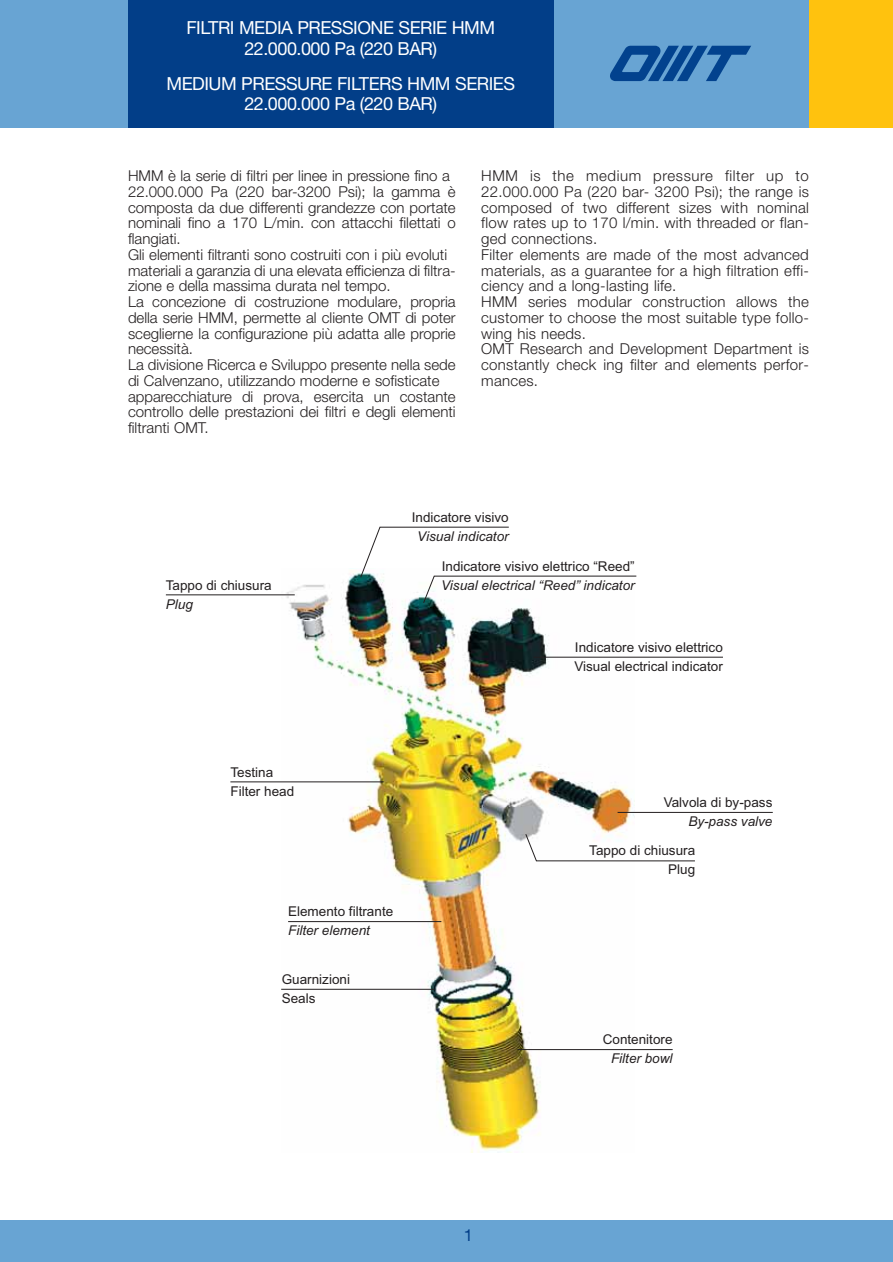
<style>
.page{position:relative;width:893px;height:1262px;background:#fff}
.page>*{position:absolute;margin:0;border:0;box-sizing:border-box;transform-origin:0 0}
.t1{font:18px/20.2px "Helvetica Neue";letter-spacing:-.03em;color:#fff;text-align:center}
.t2{font:16.5px "Helvetica Neue";color:#023e88}
.t3{font:300 15px/15.8px "Helvetica Neue";color:#231f20}
.t4{font:13.5px/19px "Arial";color:#231f20}
.t5{font:italic 13.5px "Arial";color:#231f20}
</style>
<div class="page">
<div style="left:0;top:0;width:892px;height:128px;background:#68a4d3"></div>
<svg style="left:610px;top:46px;width:141px;height:35px"></svg>
<div style="left:128px;top:0;width:425px;height:128px;background:#023e88"></div>
<div style="left:808px;top:0;width:84px;height:128px;background:#ffc20e"></div>
<div style="left:0;top:1221px;width:892px;height:41px;background:#68a4d3"></div>
<img style="left:281px;top:570px;width:353px;height:582px">
<hr style="left:166px;top:594px;width:128px;height:1px;background:#231f20">
<svg style="left:359px;top:526px;width:277px;height:78px"></svg>
<hr style="left:533px;top:657px;width:189px;height:1px;background:#231f20">
<hr style="left:617px;top:812px;width:155px;height:1px;background:#231f20">
<hr style="left:281px;top:989px;width:153px;height:1px;background:#231f20">
<hr style="left:288px;top:921px;width:153px;height:1px;background:#231f20">
<hr style="left:517px;top:1049px;width:155px;height:1px;background:#231f20">
<svg style="left:524px;top:833px;width:171px;height:29px"></svg>
<hr style="left:230px;top:781px;width:153px;height:1px;background:#231f20">
<p class="t1" style="left:186px;top:20px;width:310px">FILTRI MEDIA PRESSIONE SERIE HMM<br>22.000.000 Pa (220 BAR)</p>
<p class="t1" style="left:166px;top:75px;width:350px">MEDIUM PRESSURE FILTERS HMM SERIES<br>22.000.000 Pa (220 BAR)</p>
<p class="t3" style="left:128px;top:169px;width:329px">HMM è la serie di filtri per linee in pressione fino a 22.000.000 Pa (220 bar-3200 Psi); la gamma è composta da due differenti grandezze con portate nominali fino a 170 L/min. con attacchi filettati o flangiati.<br>Gli elementi filtranti sono costruiti con i più evoluti materiali a garanzia di una elevata efficienza di filtra&shy;zione e della massima durata nel tempo.<br>La concezione di costruzione modulare, propria della serie HMM, permette al cliente OMT di poter sceglierne la configurazione più adatta alle proprie necessità.<br>La divisione Ricerca e Sviluppo presente nella sede di Calvenzano, utilizzando moderne e sofisticate apparecchiature di prova, esercita un costante controllo delle prestazioni dei filtri e degli elementi filtranti OMT.</p>
<p class="t3" style="left:481px;top:169px;width:329px">HMM is the medium pressure filter up to 22.000.000 Pa (220 bar- 3200 Psi); the range is composed of two different sizes with nominal flow rates up to 170 l/min. with threaded or flan&shy;ged connections.<br>Filter elements are made of the most advanced materials, as a guarantee for a high filtration effi&shy;ciency and a long-lasting life.<br>HMM series modular construction allows the customer to choose the most suitable type follo&shy;wing his needs.<br>OMT Research and Development Department is constantly check ing filter and elements perfor&shy;mances.</p>
<p class="t4" style="left:166px;top:577px;width:107px">Tappo-di-chiusura</p>
<p class="t5" style="left:166px;top:599px;width:29px">Plug</p>
<p class="t4" style="left:411px;top:509px;width:98px">Indicatore visivo</p>
<p class="t5" style="left:417px;top:532px;width:93px">Visual indicator</p>
<p class="t4" style="left:441px;top:558px;width:194px">Indicatore-visivo-elettrico-“Reed”</p>
<p class="t5" style="left:441px;top:580px;width:195px">Visual electrical “Reed” indicator</p>
<p class="t4" style="left:574px;top:639px;width:150px">Indicatore visivo elettrico<br>Visual electrical indicator</p>
<p class="t4" style="left:230px;top:764px;width:65px">Testina<br>Filter head</p>
<p class="t4" style="left:288px;top:903px;width:107px">Elemento filtrante</p>
<p class="t5" style="left:288px;top:926px;width:83px">Filter element</p>
<p class="t4" style="left:281px;top:971px;width:70px">Guarnizioni<br>Seals</p>
<p class="t4" style="left:663px;top:794px;width:110px">Valvola di by-pass</p>
<p class="t5" style="left:688px;top:817px;width:86px">By-pass valve</p>
<p class="t4" style="left:589px;top:842px;width:107px;text-align:right">Tappo-di-chiusura<br>Plug</p>
<p class="t4" style="left:602px;top:1031px;width:71px">Contenitore</p>
<p class="t5" style="left:610px;top:1054px;width:63px">Filter bowl</p>
<p class="t2" style="left:463px;top:1229px;width:11px">1</p>
</div>
